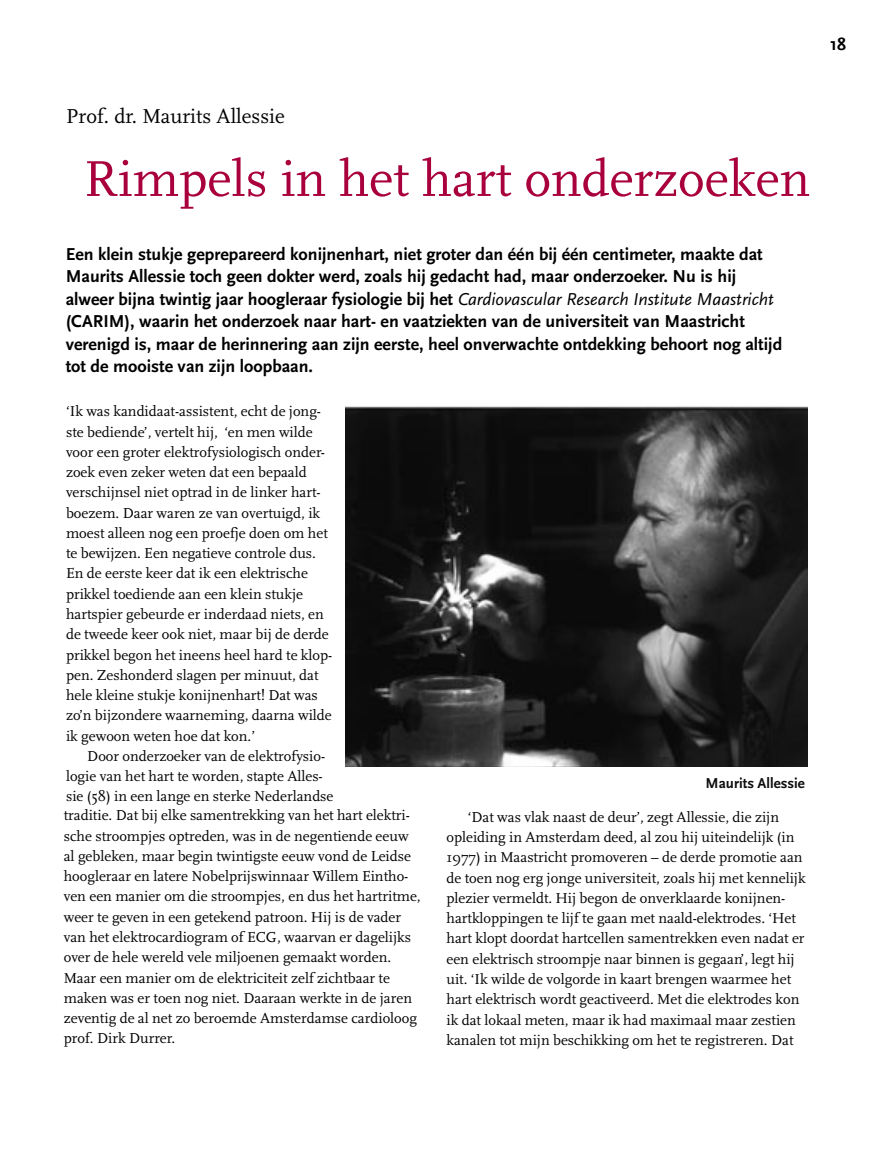
<style>
.page{position:relative;width:893px;height:1149px;background:#fff}
.page>*{position:absolute;margin:0;border:0;box-sizing:border-box;transform-origin:0 0}
._2-koloms_kop_1{font:52.5px "Scala";color:#a9003d}
._2-koloms_chapeau{font:21px "Scala";color:#000}
._2-kolms_aanhef{font:700 18px/22.5px "Scala Sans";color:#000}
._2-koloms_bodytekst{font:15px/20.2px "Scala";color:#000}
._2-koloms_bodytekst_zonder_inspr{font:15px/20.2px "Scala";color:#000}
._2-koloms_kadertekst{font:700 15px "Scala Sans";color:#0d0d0d}
.s1{font-weight:400;font-style:italic}
</style>
<div class="page">
<img style="left:346px;top:406px;width:461px;height:359px">
<p class="_2-kolms_aanhef" style="left:830px;top:34px;width:18px">18</p>
<p class="_2-koloms_chapeau" style="left:66px;top:105px;width:220px">Prof. dr. Maurits Allessie</p>
<p class="_2-koloms_kop_1" style="left:84px;top:150px;width:728px">Rimpels in het hart onderzoeken</p>
<p class="_2-kolms_aanhef" style="left:66px;top:243px;width:718px">Een klein stukje geprepareerd konijnenhart, niet groter dan één bij één centimeter, maakte dat Maurits Allessie toch geen dokter werd, zoals hij gedacht had, maar onderzoeker. Nu is hij alweer bijna twintig jaar hoogleraar fysiologie bij het <span class="s1">Cardiovascular Research Institute Maastricht </span>(CARIM), waarin het onderzoek naar hart- en vaatziekten van de universiteit van Maastricht verenigd is, maar de herinnering aan zijn eerste, heel onverwachte ontdekking behoort nog altijd tot de mooiste van zijn loopbaan.</p>
<p class="_2-koloms_bodytekst_zonder_inspr" style="left:66px;top:401px;width:268px">‘Ik was kandidaat-assistent, echt de jong&shy;ste bediende’, vertelt hij, ‘en men wilde voor een groter elektrofysiologisch onder&shy;zoek even zeker weten dat een bepaald verschijnsel niet optrad in de linker hart&shy;boezem. Daar waren ze van overtuigd, ik moest alleen nog een proefje doen om het te bewijzen. Een negatieve controle dus.<br>En de eerste keer dat ik een elektrische prikkel toediende aan een klein stukje hartspier gebeurde er inderdaad niets, en de tweede keer ook niet, maar bij de derde prikkel begon het ineens heel hard te klop&shy;pen. Zeshonderd slagen per minuut, dat hele kleine stukje konijnenhart! Dat was zo’n bijzondere waarneming, daarna wilde ik gewoon weten hoe dat kon.’</p>
<p class="_2-koloms_bodytekst" style="left:66px;top:745px;width:269px;text-indent:21px">Door onderzoeker van de elektrofysio&shy;logie van het hart te worden, stapte Alles&shy;sie (58) in een lange en sterke Nederlandse</p>
<p class="_2-koloms_kadertekst" style="left:706px;top:775px;width:101px">Maurits Allessie</p>
<p class="_2-koloms_bodytekst" style="left:446px;top:806px;width:361px;text-indent:21px">‘Dat was vlak naast de deur’, zegt Allessie, die zijn opleiding in Amsterdam deed, al zou hij uiteindelijk (in 1977) in Maastricht promoveren – de derde promotie aan de toen nog erg jonge universiteit, zoals hij met kennelijk plezier vermeldt. Hij begon de onverklaarde konijnen&shy;hartkloppingen te lijf te gaan met naald-elektrodes. ‘Het hart klopt doordat hartcellen samentrekken even nadat er een elektrisch stroompje naar binnen is gegaan’, legt hij uit. ‘Ik wilde de volgorde in kaart brengen waarmee het hart elektrisch wordt geactiveerd. Met die elektrodes kon ik dat lokaal meten, maar ik had maximaal maar zestien kanalen tot mijn beschikking om het te registreren. Dat</p>
<p class="_2-koloms_bodytekst" style="left:64px;top:805px;width:358px">traditie. Dat bij elke samentrekking van het hart elektri&shy;sche stroompjes optreden, was in de negentiende eeuw al gebleken, maar begin twintigste eeuw vond de Leidse hoogleraar en latere Nobelprijswinnaar Willem Eintho&shy;ven een manier om die stroompjes, en dus het hartritme, weer te geven in een getekend patroon. Hij is de vader van het elektrocardiogram of ECG, waarvan er dagelijks over de hele wereld vele miljoenen gemaakt worden.<br>Maar een manier om de elektriciteit zelf zichtbaar te maken was er toen nog niet. Daaraan werkte in de jaren zeventig de al net zo beroemde Amsterdamse cardioloog prof. Dirk Durrer.</p>
</div>
